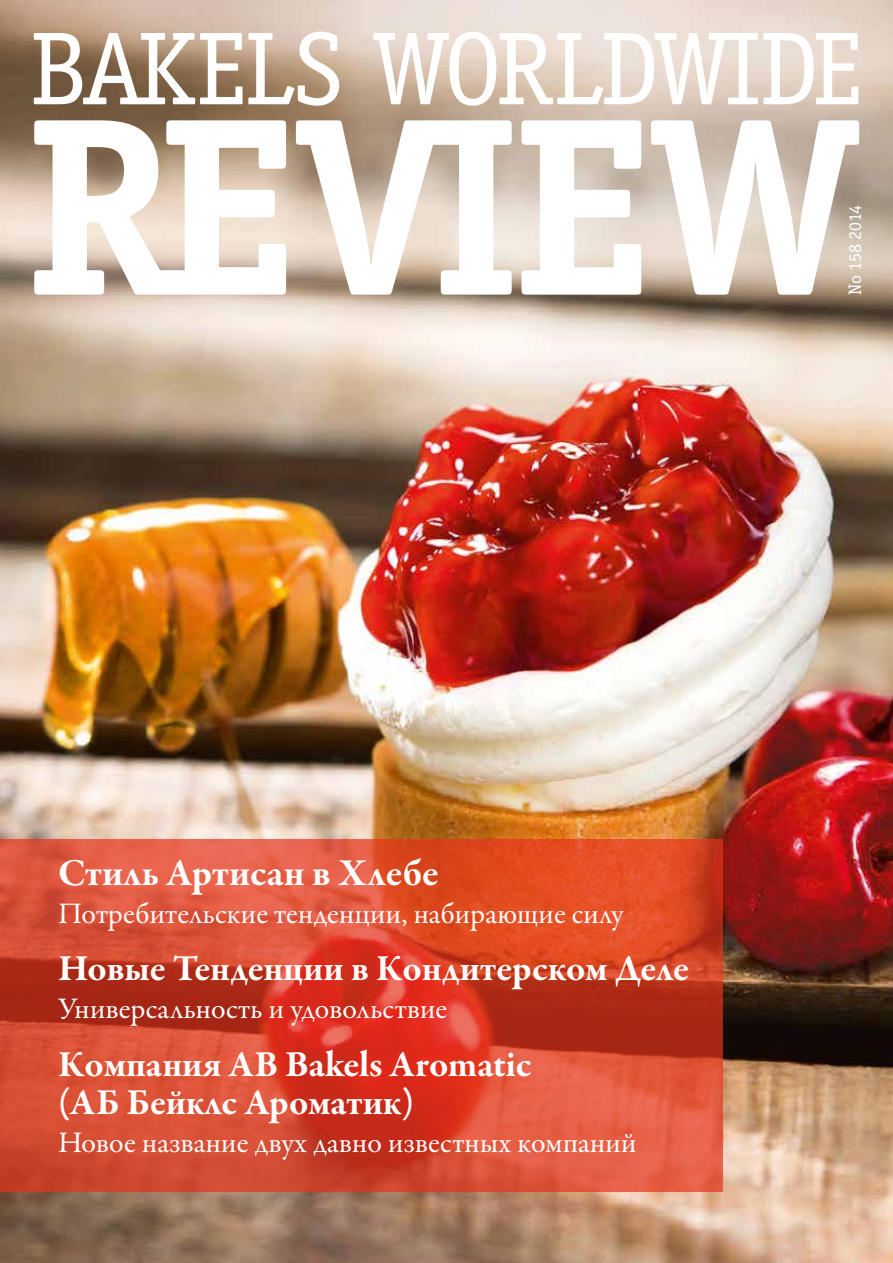
<style>
.page{position:relative;width:893px;height:1263px;background:#fff}
.page>*{position:absolute;margin:0;border:0;box-sizing:border-box;transform-origin:0 0}
.t1{font:700 39px "Garamond Premr Pro";color:#fff}
.t2{font:700 37.5px/38.5px "Garamond Premr Pro";letter-spacing:-.005em;color:#fff}
.t3{font:30px "Garamond Premr Pro";color:#fff}
.t4{font:18px "Officina Serif Book C";letter-spacing:-.01em;color:#fff}
</style>
<div class="page">
<img style="left:0;top:0;width:893px;height:1263px">
<svg style="left:34px;top:32px;width:305px;height:74px"></svg>
<svg style="left:373px;top:32px;width:485px;height:74px"></svg>
<svg style="left:34px;top:120px;width:252px;height:175px"></svg>
<svg style="left:296px;top:120px;width:216px;height:175px"></svg>
<svg style="left:521px;top:120px;width:120px;height:175px"></svg>
<svg style="left:651px;top:120px;width:208px;height:175px"></svg>
<svg style="left:0;top:839px;width:723px;height:353px;background:#d5472e"></svg>
<p class="t4" style="left:845px;top:295px;width:92px;rotate:-90deg">No 158 2014</p>
<h1 class="t1" style="left:58px;top:849px;width:382px">Стиль Артисан в Хлебе</h1>
<p class="t3" style="left:58px;top:895px;width:567px">Потребительские тенденции, набирающие силу</p>
<p class="t2" style="left:58px;top:950px;width:633px">Новые Тенденции в Кондитерском Деле</p>
<p class="t3" style="left:58px;top:990px;width:391px">Универсальность и удовольствие</p>
<p class="t2" style="left:58px;top:1045px;width:475px">Компания AB Bakels Aromatic (АБ Бейклс Ароматик)</p>
<p class="t3" style="left:58px;top:1124px;width:580px">Новое название двух давно известных компаний</p>
</div>
